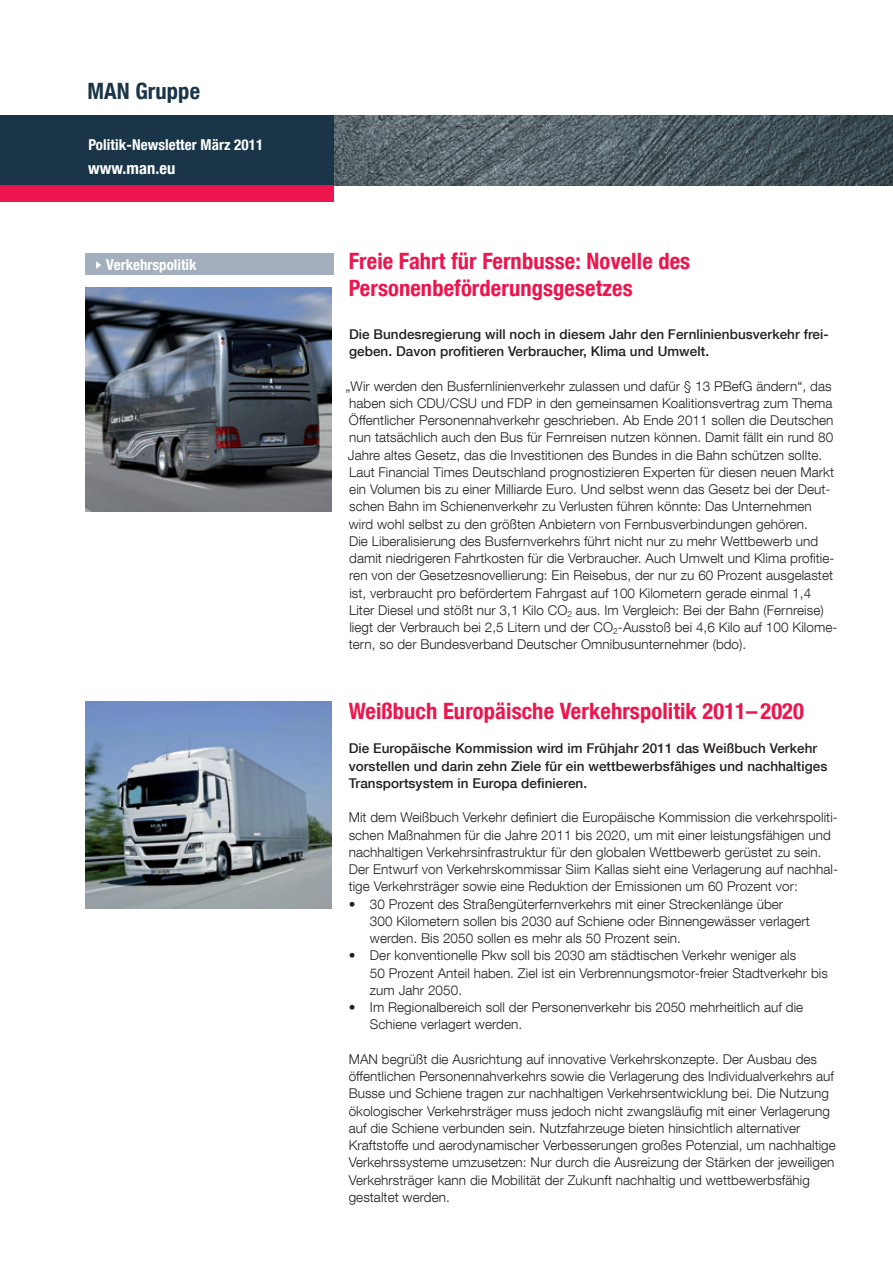
<style>
.page{position:relative;width:893px;height:1263px;background:#fff}
.page>*{position:absolute;margin:0;border:0;box-sizing:border-box;transform-origin:0 0}
.Headline{font:22.5px/27px "MAN Helvetica Neue 77 Bold Cond";letter-spacing:.005em;color:#ed154d}
.t1{font:22.5px "MAN Helvetica Neue 77 Bold Cond";letter-spacing:.005em;color:#1a3548}
.t2{font:16.5px "MAN Helvetica Neue 77 Bold Cond";letter-spacing:.005em;color:#fff}
.t3{font:15px "MAN Helvetica Neue 77 Bold Cond";letter-spacing:.005em;color:#fff}
.Fließtext{font:300 13.5px/17.2px "MAN Helvetica Neue 45";letter-spacing:.005em;color:#231f20}
.Fließtext-2{font:500 13.5px/17.2px "MAN Helvetica Neue 65";letter-spacing:.005em;color:#231f20}
</style>
<div class="page">
<img style="left:334px;top:115px;width:559px;height:71px">
<div style="left:85px;top:254px;width:249px;height:21px;background:#a3afbc"></div>
<svg style="left:96px;top:261px;width:5px;height:8px"></svg>
<img style="left:85px;top:288px;width:247px;height:224px">
<img style="left:85px;top:702px;width:247px;height:207px">
<div style="left:0;top:115px;width:334px;height:71px;background:#1a3548"></div>
<div style="left:0;top:186px;width:334px;height:16px;background:#ed154d"></div>
<p class="t1" style="left:87px;top:77px;width:114px">MAN Gruppe</p>
<p class="t3" style="left:88px;top:135px;width:176px">Politik-Newsletter März 2011</p>
<p class="t2" style="left:88px;top:158px;width:89px">www.man.eu</p>
<p class="t3" style="left:106px;top:256px;width:92px">Verkehrspolitik</p>
<p class="Headline" style="left:349px;top:248px;width:343px">Freie Fahrt für Fernbusse: Novelle des<br>Personenbeförderungsgesetzes</p>
<p class="Fließtext-2" style="left:349px;top:325px;width:481px">Die Bundesregierung will noch in diesem Jahr den Fernlinienbusverkehr frei&shy;geben. Davon profitieren Verbraucher, Klima und Umwelt.</p>
<p class="Fließtext" style="left:345px;top:377px;width:490px">„Wir werden den Busfernlinienverkehr zulassen und dafür § 13 PBefG ändern“, das haben sich CDU/CSU und FDP in den gemeinsamen Koalitionsvertrag zum Thema Öffentlicher Personennahverkehr geschrieben. Ab Ende 2011 sollen die Deutschen nun tatsächlich auch den Bus für Fernreisen nutzen können. Damit fällt ein rund 80<br>Jahre altes Gesetz, das die Investitionen des Bundes in die Bahn schützen sollte.<br>Laut Financial Times Deutschland prognostizieren Experten für diesen neuen Markt ein Volumen bis zu einer Milliarde Euro. Und selbst wenn das Gesetz bei der Deut&shy;schen Bahn im Schienenverkehr zu Verlusten führen könnte: Das Unternehmen wird wohl selbst zu den größten Anbietern von Fernbusverbindungen gehören.</p>
<p class="Fließtext" style="left:349px;top:532px;width:490px">Die Liberalisierung des Busfernverkehrs führt nicht nur zu mehr Wettbewerb und damit niedrigeren Fahrtkosten für die Verbraucher. Auch Umwelt und Klima profitie&shy;ren von der Gesetzesnovellierung: Ein Reisebus, der nur zu 60 Prozent ausgelastet ist, verbraucht pro befördertem Fahrgast auf 100 Kilometern gerade einmal 1,4<br>Liter Diesel und stößt nur 3,1 Kilo CO<sub>2</sub> aus. Im Vergleich: Bei der Bahn (Fernreise) liegt der Verbrauch bei 2,5 Litern und der CO<sub>2</sub>-Ausstoß bei 4,6 Kilo auf 100 Kilome&shy;tern, so der Bundesverband Deutscher Omnibusunternehmer (bdo).</p>
<p class="Headline" style="left:349px;top:697px;width:457px">Weißbuch Europäische Verkehrspolitik 2011– 2020</p>
<p class="Fließtext-2" style="left:349px;top:740px;width:480px">Die Europäische Kommission wird im Frühjahr 2011 das Weißbuch Verkehr vorstellen und darin zehn Ziele für ein wettbewerbsfähiges und nachhaltiges<br>Transportsystem in Europa definieren.</p>
<p class="Fließtext" style="left:349px;top:809px;width:491px">Mit dem Weißbuch Verkehr definiert die Europäische Kommission die verkehrspoliti&shy;schen Maßnahmen für die Jahre 2011 bis 2020, um mit einer leistungsfähigen und nachhaltigen Verkehrsinfrastruktur für den globalen Wettbewerb gerüstet zu sein.<br>Der Entwurf von Verkehrskommissar Siim Kallas sieht eine Verlagerung auf nachhal&shy;tige Verkehrsträger sowie eine Reduktion der Emissionen um 60 Prozent vor:</p>
<p class="Fließtext" style="left:370px;top:895px;width:441px;text-indent:-21px">• 30 Prozent des Straßengüterfernverkehrs mit einer Streckenlänge über<br>300 Kilometern sollen bis 2030 auf Schiene oder Binnengewässer verlagert werden. Bis 2050 sollen es mehr als 50 Prozent sein.</p>
<p class="Fließtext" style="left:370px;top:947px;width:459px;text-indent:-21px">• Der konventionelle Pkw soll bis 2030 am städtischen Verkehr weniger als<br>50 Prozent Anteil haben. Ziel ist ein Verbrennungsmotor-freier Stadtverkehr bis zum Jahr 2050.</p>
<p class="Fließtext" style="left:370px;top:998px;width:435px;text-indent:-21px">• Im Regionalbereich soll der Personenverkehr bis 2050 mehrheitlich auf die<br>Schiene verlagert werden.</p>
<p class="Fließtext" style="left:349px;top:1050px;width:489px">MAN begrüßt die Ausrichtung auf innovative Verkehrskonzepte. Der Ausbau des öffentlichen Personennahverkehrs sowie die Verlagerung des Individualverkehrs auf Busse und Schiene tragen zur nachhaltigen Verkehrsentwicklung bei. Die Nutzung ökologischer Verkehrsträger muss jedoch nicht zwangsläufig mit einer Verlagerung auf die Schiene verbunden sein. Nutzfahrzeuge bieten hinsichtlich alternativer Kraftstoffe und aerodynamischer Verbesserungen großes Potenzial, um nachhaltige Verkehrssysteme umzusetzen: Nur durch die Ausreizung der Stärken der jeweiligen Verkehrsträger kann die Mobilität der Zukunft nachhaltig und wettbewerbsfähig gestaltet werden.</p>
</div>
